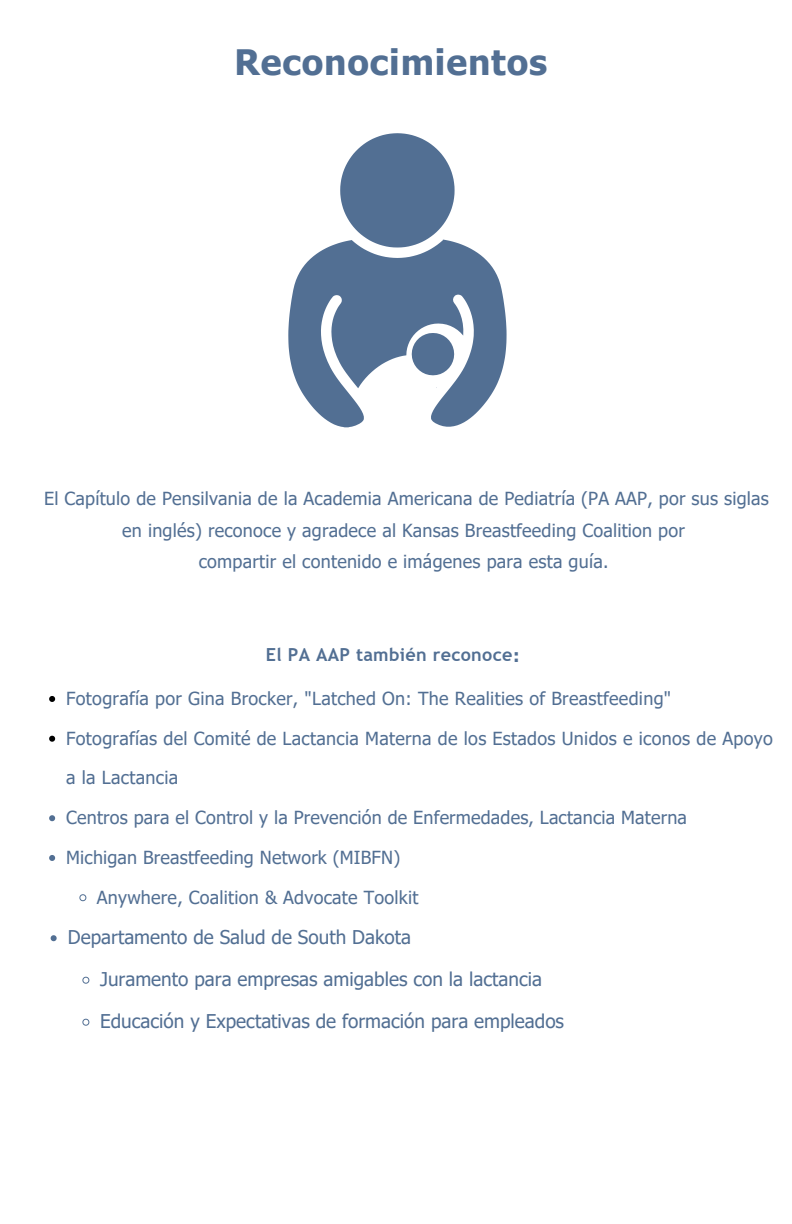
<style>
.page{position:relative;width:792px;height:1224px;background:#fff}
.page>*{position:absolute;margin:0;border:0;box-sizing:border-box;transform-origin:0 0}
.t1{font:700 35px "Tahoma";letter-spacing:.025em;color:#526f93}
.t2{font:19px "Tahoma";color:#526f93}
.t3{font:18px/31.5px "Tahoma";letter-spacing:.015em;color:#526f93;text-align:center}
.t4{font:700 18px "Trebuchet MS";letter-spacing:.015em;color:#526f93}
.s1{font-family:"Tahoma"}
</style>
<div class="page">
<svg style="left:288px;top:133px;width:219px;height:294px;fill:#526f93"></svg>
<svg style="left:49px;top:696px;width:6px;height:6px"></svg>
<svg style="left:49px;top:736px;width:6px;height:6px"></svg>
<svg style="left:49px;top:815px;width:6px;height:6px"></svg>
<svg style="left:49px;top:855px;width:6px;height:6px"></svg>
<svg style="left:79px;top:894px;width:8px;height:8px"></svg>
<svg style="left:51px;top:935px;width:6px;height:6px"></svg>
<svg style="left:82px;top:976px;width:8px;height:8px"></svg>
<svg style="left:82px;top:1018px;width:8px;height:8px"></svg>
<h1 class="t1" style="left:235px;top:40px;width:314px">Reconocimientos</h1>
<p class="t3" style="left:44px;top:482px;width:726px">El Capítulo de Pensilvania de la Academia Americana de Pediatría (PA AAP, por sus siglas en inglés) reconoce y agradece al Kansas Breastfeeding Coalition por<br>compartir el contenido e imágenes para esta guía.</p>
<p class="t4" style="left:266px;top:644px;width:255px">El PA AAP también reconoce<span class="s1">:</span></p>
<p class="t3" style="left:66px;top:682px;width:606px">Fotografía por Gina Brocker, "Latched On: The Realities of Breastfeeding"</p>
<p class="t3" style="left:66px;top:722px;width:708px">Fotografías del Comité de Lactancia Materna de los Estados Unidos e iconos de Apoyo</p>
<p class="t3" style="left:66px;top:762px;width:114px">a la Lactancia</p>
<p class="t3" style="left:66px;top:801px;width:622px">Centros para el Control y la Prevención de Enfermedades, Lactancia Materna</p>
<p class="t3" style="left:66px;top:841px;width:335px">Michigan Breastfeeding Network (MIBFN)</p>
<p class="t3" style="left:97px;top:881px;width:323px">Anywhere, Coalition &amp; Advocate Toolkit</p>
<p class="t2" style="left:68px;top:925px;width:345px">Departamento de Salud de South Dakota</p>
<p class="t2" style="left:100px;top:967px;width:443px">Juramento para empresas amigables con la lactancia</p>
<p class="t2" style="left:100px;top:1009px;width:465px">Educación y Expectativas de formación para empleados</p>
</div>
